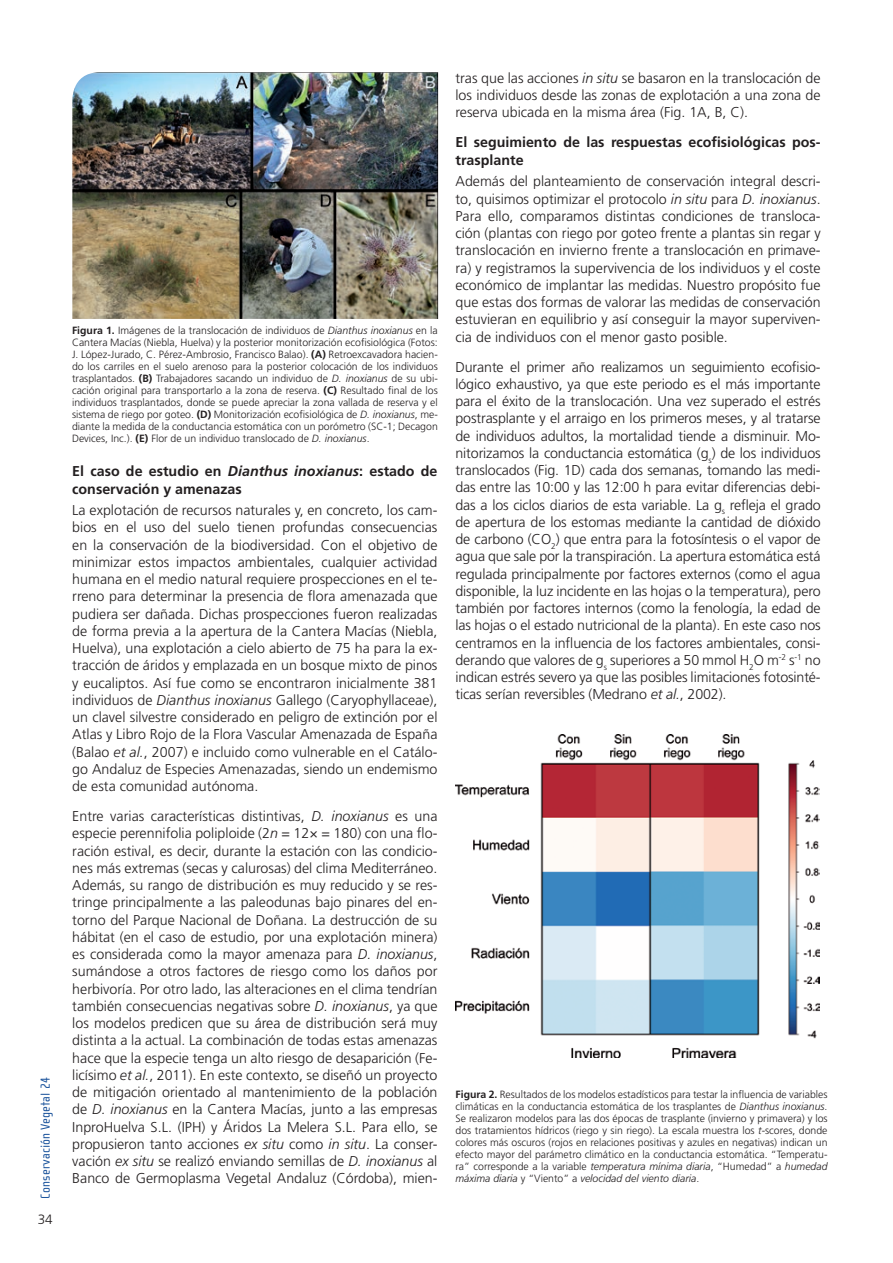
<style>
.page{position:relative;width:893px;height:1263px;background:#fff}
.page>*{position:absolute;margin:0;border:0;box-sizing:border-box;transform-origin:0 0}
.t1{font:300 14.25px/17.2px "Frutiger";color:#231f20;text-align:justify}
.t2{font:700 14.25px/17.2px "Frutiger";color:#231f20}
.t3{font:13.5px "Cholla Sans";letter-spacing:.01em;color:#19529b}
.t4{font:300 13.5px "Frutiger";color:#231f20}
.t5{font:300 10.5px/12px "Frutiger";color:#231f20;text-align:justify}
.s1{font-weight:700}
.s2{font-style:italic}
</style>
<div class="page">
<img style="left:72px;top:72px;width:366px;height:247px">
<img style="left:455px;top:735px;width:364px;height:322px">
<p class="t3" style="left:38px;top:1198px;width:123px;rotate:-90deg">Conservación Vegetal 24</p>
<p class="t4" style="left:38px;top:1212px;width:17px">34</p>
<p class="t5" style="left:72px;top:325px;width:367px"><span class="s1">Figura 1.</span> Imágenes de la translocación de individuos de <span class="s2">Dianthus inoxianus</span> en la Cantera Macías (Niebla, Huelva) y la posterior monitorización ecofisiológica (Fotos:<br>J. López-Jurado, C. Pérez-Ambrosio, Francisco Balao). <span class="s1">(A)</span> Retroexcavadora hacien&shy;do los carriles en el suelo arenoso para la posterior colocación de los individuos trasplantados. <span class="s1">(B)</span> Trabajadores sacando un individuo de <span class="s2">D. inoxianus</span> de su ubi&shy;cación original para transportarlo a la zona de reserva. <span class="s1">(C)</span> Resultado final de los individuos trasplantados, donde se puede apreciar la zona vallada de reserva y el sistema de riego por goteo. <span class="s1">(D)</span> Monitorización ecofisiológica de <span class="s2">D. inoxianus</span>, me&shy;diante la medida de la conductancia estomática con un porómetro (SC-1; Decagon Devices, Inc.). <span class="s1">(E)</span> Flor de un individuo translocado de <span class="s2">D. inoxianus</span>.</p>
<p class="t2" style="left:72px;top:463px;width:367px">El caso de estudio en <span class="s2">Dianthus inoxianus</span>: estado de conservación y amenazas</p>
<p class="t1" style="left:72px;top:502px;width:367px">La explotación de recursos naturales y, en concreto, los cam&shy;bios en el uso del suelo tienen profundas consecuencias en la conservación de la biodiversidad. Con el objetivo de minimizar estos impactos ambientales, cualquier actividad humana en el medio natural requiere prospecciones en el te&shy;rreno para determinar la presencia de flora amenazada que pudiera ser dañada. Dichas prospecciones fueron realizadas de forma previa a la apertura de la Cantera Macías (Niebla, Huelva), una explotación a cielo abierto de 75 ha para la ex&shy;tracción de áridos y emplazada en un bosque mixto de pinos y eucaliptos. Así fue como se encontraron inicialmente 381 individuos de <span class="s2">Dianthus inoxianus</span> Gallego (Caryophyllaceae), un clavel silvestre considerado en peligro de extinción por el Atlas y Libro Rojo de la Flora Vascular Amenazada de España (Balao <span class="s2">et al.</span>, 2007) e incluido como vulnerable en el Catálo&shy;go Andaluz de Especies Amenazadas, siendo un endemismo de esta comunidad autónoma.</p>
<p class="t1" style="left:72px;top:808px;width:367px">Entre varias características distintivas, <span class="s2">D. inoxianus</span> es una especie perennifolia poliploide (2<span class="s2">n</span> = 12× = 180) con una flo&shy;ración estival, es decir, durante la estación con las condicio&shy;nes más extremas (secas y calurosas) del clima Mediterráneo.<br>Además, su rango de distribución es muy reducido y se res&shy;tringe principalmente a las paleodunas bajo pinares del en&shy;torno del Parque Nacional de Doñana. La destrucción de su hábitat (en el caso de estudio, por una explotación minera) es considerada como la mayor amenaza para <span class="s2">D. inoxianus</span>, sumándose a otros factores de riesgo como los daños por herbivoría. Por otro lado, las alteraciones en el clima tendrían también consecuencias negativas sobre <span class="s2">D. inoxianus</span>, ya que los modelos predicen que su área de distribución será muy distinta a la actual. La combinación de todas estas amenazas hace que la especie tenga un alto riesgo de desaparición (Fe&shy;licísimo <span class="s2">et al.</span>, 2011). En este contexto, se diseñó un proyecto de mitigación orientado al mantenimiento de la población de <span class="s2">D. inoxianus</span> en la Cantera Macías, junto a las empresas InproHuelva S.L. (IPH) y Áridos La Melera S.L. Para ello, se propusieron tanto acciones <span class="s2">ex situ</span> como <span class="s2">in situ</span>. La conser&shy;vación <span class="s2">ex situ</span> se realizó enviando semillas de <span class="s2">D. inoxianus</span> al Banco de Germoplasma Vegetal Andaluz (Córdoba), mien-</p>
<p class="t1" style="left:455px;top:70px;width:367px">tras que las acciones <span class="s2">in situ</span> se basaron en la translocación de los individuos desde las zonas de explotación a una zona de reserva ubicada en la misma área (Fig. 1A, B, C).</p>
<p class="t2" style="left:455px;top:134px;width:367px">El seguimiento de las respuestas ecofisiológicas pos&shy;trasplante</p>
<p class="t1" style="left:455px;top:173px;width:367px">Además del planteamiento de conservación integral descri&shy;to, quisimos optimizar el protocolo <span class="s2">in situ</span> para <span class="s2">D. inoxianus</span>.<br>Para ello, comparamos distintas condiciones de transloca&shy;ción (plantas con riego por goteo frente a plantas sin regar y translocación en invierno frente a translocación en primave&shy;ra) y registramos la supervivencia de los individuos y el coste económico de implantar las medidas. Nuestro propósito fue que estas dos formas de valorar las medidas de conservación estuvieran en equilibrio y así conseguir la mayor superviven&shy;cia de individuos con el menor gasto posible.</p>
<p class="t1" style="left:455px;top:358px;width:367px">Durante el primer año realizamos un seguimiento ecofisio&shy;lógico exhaustivo, ya que este periodo es el más importante para el éxito de la translocación. Una vez superado el estrés postrasplante y el arraigo en los primeros meses, y al tratarse de individuos adultos, la mortalidad tiende a disminuir. Mo&shy;nitorizamos la conductancia estomática (g<sub>s</sub>) de los individuos translocados (Fig. 1D) cada dos semanas, tomando las medi&shy;das entre las 10:00 y las 12:00 h para evitar diferencias debi&shy;das a los ciclos diarios de esta variable. La g<sub>s</sub> refleja el grado de apertura de los estomas mediante la cantidad de dióxido de carbono (CO<sub>2</sub>) que entra para la fotosíntesis o el vapor de agua que sale por la transpiración. La apertura estomática está regulada principalmente por factores externos (como el agua disponible, la luz incidente en las hojas o la temperatura), pero también por factores internos (como la fenología, la edad de las hojas o el estado nutricional de la planta). En este caso nos centramos en la influencia de los factores ambientales, consi&shy;derando que valores de g<sub>s</sub> superiores a 50 mmol H<sub>2</sub>O m<sup>-2</sup> s<sup>-1</sup> no indican estrés severo ya que las posibles limitaciones fotosinté&shy;ticas serían reversibles (Medrano <span class="s2">et al.</span>, 2002).</p>
<p class="t5" style="left:455px;top:1088px;width:374px"><span class="s1">Figura 2.</span> Resultados de los modelos estadísticos para testar la influencia de variables climáticas en la conductancia estomática de los trasplantes de <span class="s2">Dianthus inoxianus</span>.<br>Se realizaron modelos para las dos épocas de trasplante (invierno y primavera) y los dos tratamientos hídricos (riego y sin riego). La escala muestra los <span class="s2">t</span>-scores, donde colores más oscuros (rojos en relaciones positivas y azules en negativas) indican un efecto mayor del parámetro climático en la conductancia estomática. “Temperatu&shy;ra” corresponde a la variable <span class="s2">temperatura mínima diaria</span>, “Humedad” a <span class="s2">humedad máxima diaria</span> y “Viento” a <span class="s2">velocidad del viento diaria</span>.</p>
</div>
